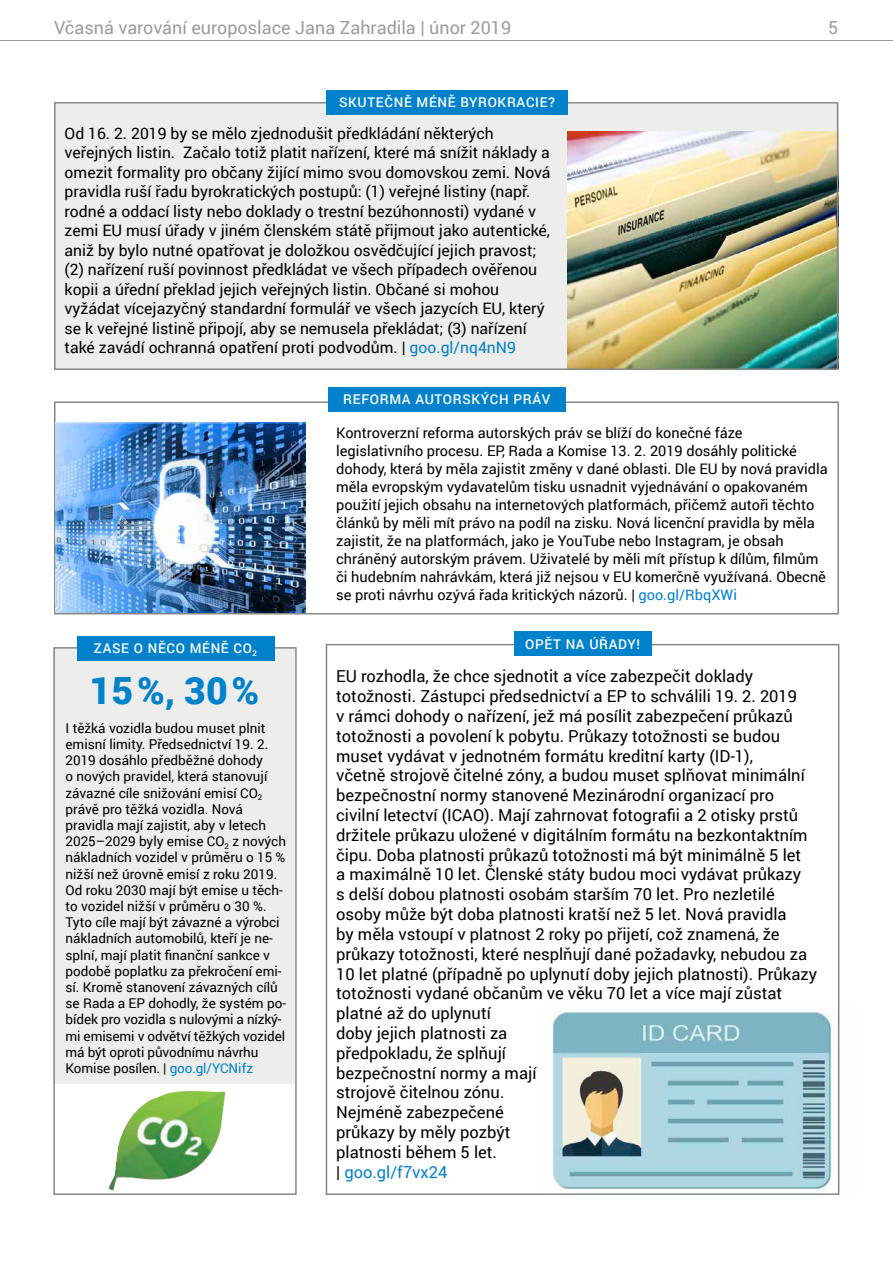
<style>
.page{position:relative;width:893px;height:1263px;background:#fff}
.page>*{position:absolute;margin:0;border:0;box-sizing:border-box;transform-origin:0 0}
.číslo_měsíce{font:900 37.5px "Roboto";color:#0081cc}
.t1{font:18px "Roboto";color:#9c9c9c}
.t2{font:16.5px/19.8px "Roboto";color:#000}
.t3{font:15.75px/19.5px "Roboto";color:#000}
.t4{font:14.55px/18px "Roboto";color:#000}
.t5{font:13.5px/16.2px "Roboto";color:#000}
.Název_rubriky{font:500 13.5px "Roboto";letter-spacing:.05em;color:#fff}
.s1{font-size:13.35px}
.s2{color:#0081cc}
</style>
<div class="page">
<hr style="left:0;top:40px;width:893px;height:1px;background:#9c9c9c">
<img style="left:139px;top:1091px;width:50px;height:17px">
<div style="left:55px;top:104px;width:784px;height:264px;background:#ededec"></div>
<div style="left:53px;top:647px;width:242px;height:436px;background:#ededec"></div>
<img style="left:551px;top:1003px;width:289px;height:192px">
<div style="left:326px;top:644px;width:513px;height:551px;border:2px solid #878786"></div>
<div style="left:514px;top:631px;width:138px;height:25px;background:#0081cc"></div>
<div style="left:54px;top:401px;width:785px;height:213px;border:2px solid #878786"></div>
<div style="left:328px;top:387px;width:238px;height:25px;background:#0081cc"></div>
<img style="left:56px;top:423px;width:250px;height:190px">
<img style="left:567px;top:132px;width:268px;height:235px">
<div style="left:54px;top:102px;width:784px;height:268px;border:2px solid #878786"></div>
<div style="left:326px;top:90px;width:242px;height:24px;background:#0081cc"></div>
<div style="left:53px;top:647px;width:244px;height:548px;border:2px solid #878786"></div>
<div style="left:77px;top:636px;width:197px;height:25px;background:#0081cc"></div>
<p class="t1" style="left:54px;top:15px;width:459px">Včasná varování europoslace Jana Zahradila | únor 2019</p>
<p class="t1" style="left:828px;top:15px;width:12px">5</p>
<p class="Název_rubriky" style="left:339px;top:93px;width:217px"><span class="s1">SKUTEČNĚ</span> MÉNĚ BYROKRACIE?</p>
<p class="t3" style="left:65px;top:123px;width:487px">Od 16. 2. 2019 by se mělo zjednodušit předkládání některých veřejných listin. Začalo totiž platit nařízení, které má snížit náklady a omezit formality pro občany žijící mimo svou domovskou zemi. Nová pravidla ruší řadu byrokratických postupů: (1) veřejné listiny (např. rodné a oddací listy nebo doklady o trestní bezúhonnosti) vydané v zemi EU musí úřady v jiném členském státě přijmout jako autentické, aniž by bylo nutné opatřovat je doložkou osvědčující jejich pravost; (2) nařízení ruší povinnost předkládat ve všech případech ověřenou kopii a úřední překlad jejich veřejných listin. Občané si mohou vyžádat vícejazyčný standardní formulář ve všech jazycích EU, který se k veřejné listině připojí, aby se nemusela překládat; (3) nařízení také zavádí ochranná opatření proti podvodům. | <span class="s2">goo.gl/nq4nN9</span></p>
<p class="Název_rubriky" style="left:343px;top:390px;width:209px">REFORMA AUTORSKÝCH PRÁV</p>
<p class="Název_rubriky" style="left:94px;top:639px;width:165px">ZASE O NĚCO MÉNĚ CO<sub>2</sub></p>
<p class="číslo_měsíce" style="left:90px;top:664px;width:171px">15 %, 30 %</p>
<p class="t5" style="left:66px;top:719px;width:222px">I těžká vozidla budou muset plnit emisní limity. Předsednictví 19. 2.<br>2019 dosáhlo předběžné dohody<br>o nových pravidel, která stanovují závazné cíle snižování emisí CO<sub>2 </sub>právě pro těžká vozidla. Nová pravidla mají zajistit, aby v letech 2025–2029 byly emise CO<sub>2</sub> z nových nákladních vozidel v průměru o 15 % nižší než úrovně emisí z roku 2019.<br>Od roku 2030 mají být emise u těch&shy;to vozidel nižší v průměru o 30 %.<br>Tyto cíle mají být závazné a výrobci nákladních automobilů, kteří je ne&shy;splní, mají platit finanční sankce v podobě poplatku za překročení emi&shy;sí. Kromě stanovení závazných cílů se Rada a EP dohodly, že systém po&shy;bídek pro vozidla s nulovými a nízký&shy;mi emisemi v odvětví těžkých vozidel má být oproti původnímu návrhu Komise posílen. | <span class="s2">goo.gl/YCNifz</span></p>
<p class="t4" style="left:336px;top:423px;width:493px">Kontroverzní reforma autorských práv se blíží do konečné fáze legislativního procesu. EP, Rada a Komise 13. 2. 2019 dosáhly politické dohody, která by měla zajistit změny v dané oblasti. Dle EU by nová pravidla měla evropským vydavatelům tisku usnadnit vyjednávání o opakovaném použití jejich obsahu na internetových platformách, přičemž autoři těchto článků by měli mít právo na podíl na zisku. Nová licenční pravidla by měla zajistit, že na platformách, jako je YouTube nebo Instagram, je obsah chráněný autorským právem. Uživatelé by měli mít přístup k dílům, filmům či hudebním nahrávkám, která již nejsou v EU komerčně využívaná. Obecně se proti návrhu ozývá řada kritických názorů. | <span class="s2">goo.gl/RbqXWi</span></p>
<p class="Název_rubriky" style="left:525px;top:634px;width:116px">OPĚT NA ÚŘADY!</p>
<p class="t2" style="left:336px;top:666px;width:482px">EU rozhodla, že chce sjednotit a více zabezpečit doklady totožnosti. Zástupci předsednictví a EP to schválili 19. 2. 2019<br>v rámci dohody o nařízení, jež má posílit zabezpečení průkazů totožnosti a povolení k pobytu. Průkazy totožnosti se budou muset vydávat v jednotném formátu kreditní karty (ID-1),<br>včetně strojově čitelné zóny, a budou muset splňovat minimální bezpečnostní normy stanovené Mezinárodní organizací pro civilní letectví (ICAO). Mají zahrnovat fotografii a 2 otisky prstů držitele průkazu uložené v digitálním formátu na bezkontaktním čipu. Doba platnosti průkazů totožnosti má být minimálně 5 let<br>a maximálně 10 let. Členské státy budou moci vydávat průkazy<br>s delší dobou platnosti osobám starším 70 let. Pro nezletilé osoby může být doba platnosti kratší než 5 let. Nová pravidla<br>by měla vstoupí v platnost 2 roky po přijetí, což znamená, že průkazy totožnosti, které nesplňují dané požadavky, nebudou za 10 let platné (případně po uplynutí doby jejich platnosti). Průkazy totožnosti vydané občanům ve věku 70 let a více mají zůstat platné až do uplynutí<br>doby jejich platnosti za<br>předpokladu, že splňují<br>bezpečnostní normy a mají<br>strojově čitelnou zónu.<br>Nejméně zabezpečené<br>průkazy by měly pozbýt<br>platnosti během 5 let.<br>| <span class="s2">goo.gl/f7vx24</span></p>
</div>
